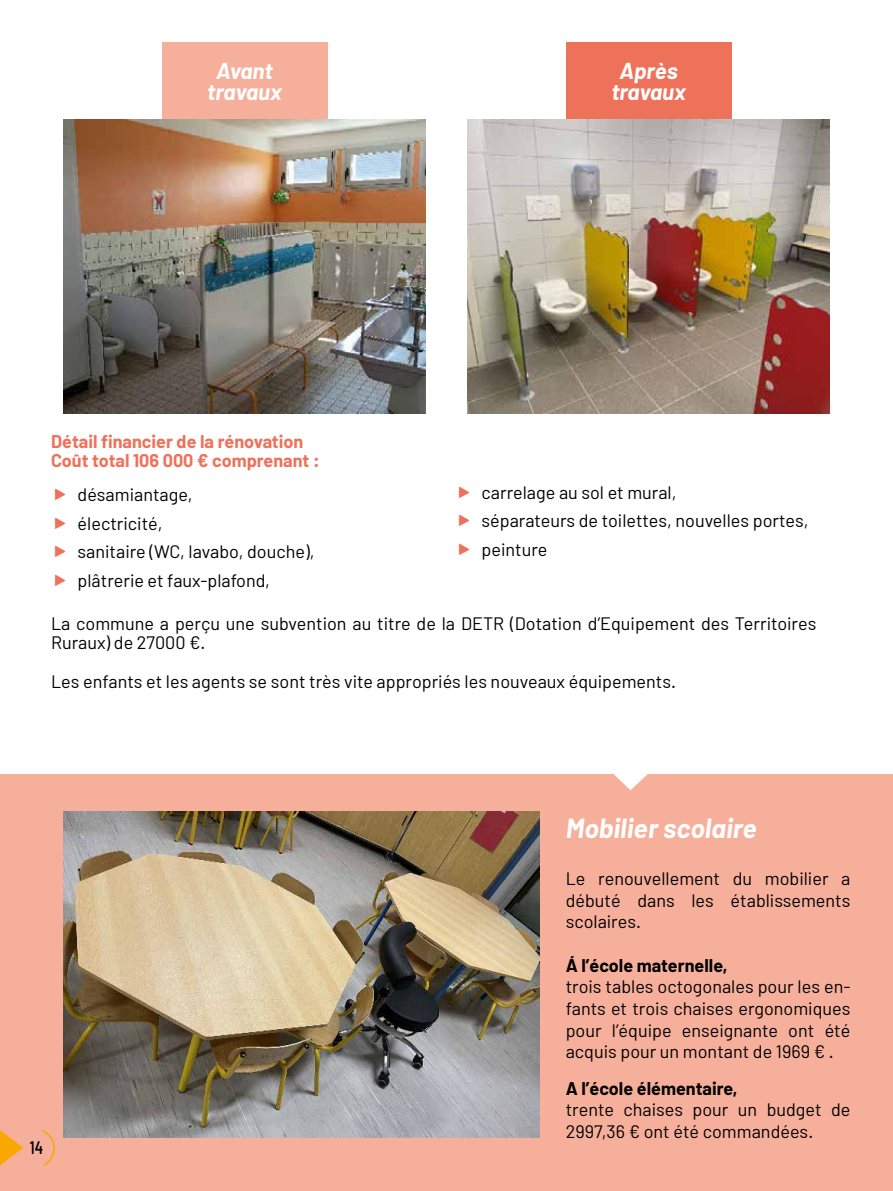
<style>
.page{position:relative;width:893px;height:1191px;background:#fff}
.page>*{position:absolute;margin:0;border:0;box-sizing:border-box;transform-origin:0 0}
.t1{font:italic 700 27px "Barlow";color:#fff}
.t2{font:italic 700 22.5px/21px "Barlow";color:#fff;text-align:center}
.t3{font:18px/21.6px "Barlow";color:#000}
.t4{font:700 18px/19.5px "Barlow";color:#ee715a}
.t5{font:700 18px "Barlow";color:#000}
.t6{font:600 18px "Barlow";color:#000;scale:.8 1}
.s1{font-family:"For Buttons";color:#ee715a}
</style>
<div class="page">
<div style="left:0;top:775px;width:893px;height:416px;background:#f6af9a"></div>
<div style="left:162px;top:43px;width:165px;height:93px;background:#f6af9a"></div>
<div style="left:566px;top:43px;width:165px;height:93px;background:#ee715a"></div>
<img style="left:64px;top:811px;width:476px;height:326px">
<svg style="left:613px;top:774px;width:35px;height:16px"></svg>
<img style="left:64px;top:120px;width:361px;height:293px">
<img style="left:468px;top:120px;width:361px;height:293px">
<svg style="left:0;top:1130px;width:23px;height:35px"></svg>
<svg style="left:42px;top:1130px;width:13px;height:36px"></svg>
<p class="t2" style="left:207px;top:61px;width:76px">Avant travaux</p>
<p class="t2" style="left:611px;top:61px;width:76px">Après travaux</p>
<p class="t4" style="left:51px;top:431px;width:270px">Détail financier de la rénovation<br>Coût total 106 000 € comprenant :</p>
<p class="t3" style="left:51px;top:480px;width:265px;line-height:28.5px"><span class="s1">S</span> désamiantage,<br><span class="s1">S</span> électricité,<br><span class="s1">S</span> sanitaire (WC, lavabo, douche),<br><span class="s1">S</span> plâtrerie et faux-plafond,</p>
<p class="t3" style="left:455px;top:477px;width:355px;line-height:28.5px"><span class="s1">S</span> carrelage au sol et mural,<br><span class="s1">S</span> séparateurs de toilettes, nouvelles portes,<br><span class="s1">S</span> peinture</p>
<p class="t3" style="left:51px;top:613px;width:767px;line-height:19.5px">La commune a perçu une subvention au titre de la DETR (Dotation d’Equipement des Territoires<br>Ruraux) de 27000 €.</p>
<p class="t3" style="left:51px;top:670px;width:627px">Les enfants et les agents se sont très vite appropriés les nouveaux équipements.</p>
<p class="t6" style="left:30px;top:1136px;width:18px">14</p>
<h1 class="t1" style="left:566px;top:811px;width:193px">Mobilier scolaire</h1>
<p class="t3" style="left:566px;top:867px;width:286px;text-align:justify">Le renouvellement du mobilier a débuté dans les établissements scolaires.</p>
<p class="t5" style="left:566px;top:954px;width:163px">Á l’école maternelle,</p>
<p class="t3" style="left:566px;top:975px;width:286px;text-align:justify">trois tables octogonales pour les en&shy;fants et trois chaises ergonomiques pour l’équipe enseignante ont été acquis pour un montant de 1969 € .</p>
<p class="t5" style="left:566px;top:1077px;width:174px">A l’école élémentaire,</p>
<p class="t3" style="left:566px;top:1098px;width:286px">trente chaises pour un budget de<br>2997,36 € ont été commandées.</p>
</div>
